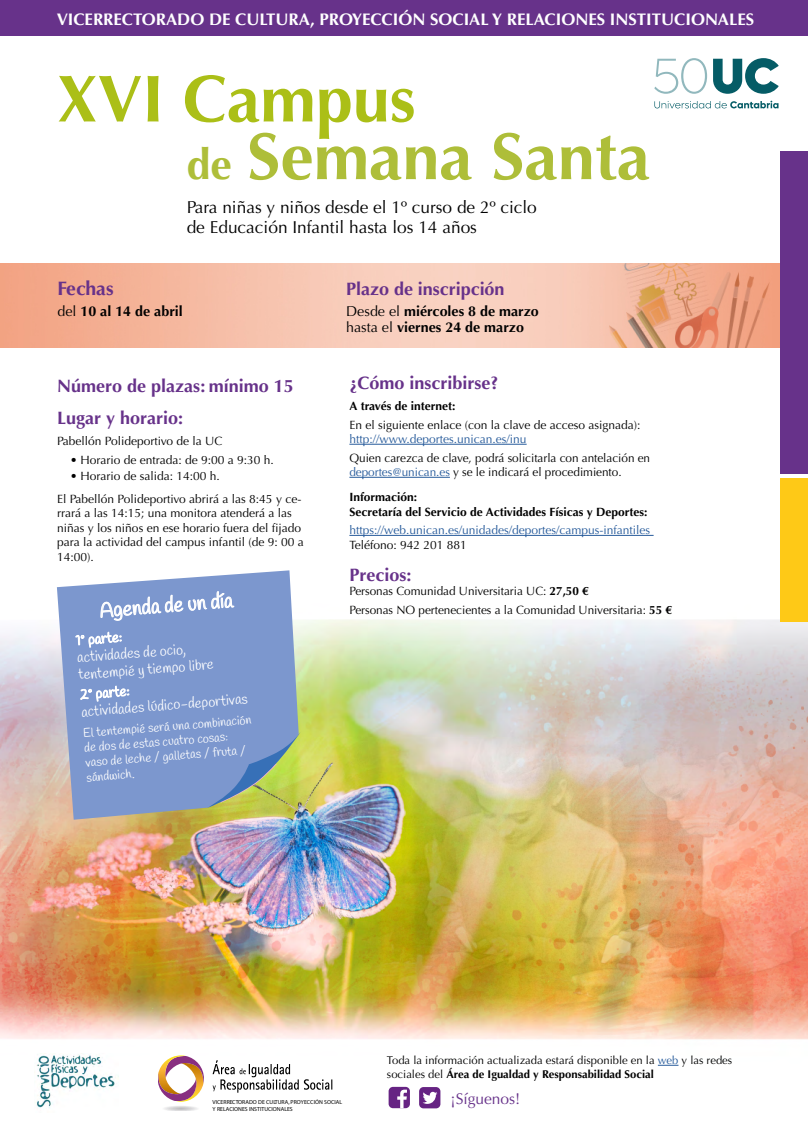
<style>
.page{position:relative;width:808px;height:1127px;background:#fff}
.page>*{position:absolute;margin:0;border:0;box-sizing:border-box;transform-origin:0 0}
.t1{font:700 66.53px/57.7px "Optima";color:#aebe39}
.t2{font:20.4px "Handlee";color:#fff}
.t3{font:700 19.5px "Optima";color:#67328a}
.t4{font:700 18px/32.2px "Optima";color:#67328a}
.t5{font:17.33px/20.8px "Optima";color:#000}
.t6{font:700 16.8px "Optima";color:#fff}
.t7{font:15.52px "Optima";color:#67328a}
.t8{font:14.33px/17px "Handlee";color:#fff}
.t9{font:700 14.25px/16.5px "Optima";color:#000}
.t10{font:12.38px/14.7px "Handlee";color:#fff}
.t11{font:12px/14.4px "Optima";color:#000}
.t12{font:12px "Optima";color:#275b9b}
.t13{font:700 12px/14.4px "Optima";color:#000}
.t14{font:11.25px/13.5px "Optima";color:#000}
.t15{font:5.85px/7px "Myriad Pro";color:#000}
.s1{color:#abbf17}
.s2{font-size:42.9px}
.s3{font-weight:400}
.s4{color:#275b9b}
.s5{font-weight:700}
</style>
<div class="page">
<img style="left:0;top:35px;width:808px;height:1074px">
<img style="left:0;top:264px;width:780px;height:84px">
<div style="left:0;top:0;width:808px;height:35px;background:#67328a"></div>
<div style="left:781px;top:151px;width:27px;height:323px;background:#67328a"></div>
<div style="left:781px;top:478px;width:27px;height:143px;background:#fec917"></div>
<hr style="left:349px;top:444px;width:178px;height:1px;background:#275b9b">
<hr style="left:349px;top:477px;width:101px;height:1px;background:#275b9b">
<hr style="left:349px;top:535px;width:305px;height:1px;background:#275b9b">
<svg style="left:658px;top:1065px;width:20px;height:1px"></svg>
<svg style="left:57px;top:570px;width:242px;height:250px;background:#8ca1ca"></svg>
<div style="left:389px;top:1087px;width:21px;height:21px;background:#662383;border-radius:4px"></div>
<svg style="left:397px;top:1089px;width:10px;height:19px"></svg>
<div style="left:419px;top:1087px;width:21px;height:21px;background:#662383;border-radius:4px"></div>
<svg style="left:423px;top:1092px;width:14px;height:12px"></svg>
<svg style="left:654px;top:58px;width:53px;height:36px"></svg>
<svg style="left:713px;top:58px;width:66px;height:36px"></svg>
<svg style="left:654px;top:101px;width:124px;height:7px"></svg>
<svg style="left:207px;top:731px;width:94px;height:77px;background:#8da79a"></svg>
<svg style="left:75px;top:589px;width:160px;height:67px;background:#87a0d2"></svg>
<svg style="left:80px;top:667px;width:49px;height:42px;background:#8aa2d3"></svg>
<img style="left:35px;top:1053px;width:84px;height:56px">
<svg style="left:157px;top:1055px;width:47px;height:56px"></svg>
<svg style="left:213px;top:1060px;width:119px;height:32px"></svg>
<h3 class="t6" style="left:57px;top:9px;width:699px">VICERRECTORADO DE CULTURA, PROYECCIÓN SOCIAL Y RELACIONES INSTITUCIONALES</h3>
<h1 class="t1" style="left:187px;top:71px;width:465px;text-indent:-130px"><span class="s1">XVI Campus<br></span><span class="s2">de</span> Semana Santa</h1>
<h3 class="t5" style="left:187px;top:197px;width:352px">Para niñas y niños desde el 1º curso de 2º ciclo de Educación Infantil hasta los 14 años</h3>
<h3 class="t3" style="left:57px;top:277px;width:58px">Fechas</h3>
<h3 class="t4" style="left:346px;top:273px;width:160px">Plazo de inscripción</h3>
<p class="t9" style="left:57px;top:303px;width:127px"><span class="s3">del</span> 10 al 14 de abril</p>
<p class="t9" style="left:346px;top:303px;width:194px"><span class="s3">Desde el</span> miércoles 8 de marzo <span class="s3">hasta el</span> viernes 24 de marzo</p>
<h3 class="t4" style="left:57px;top:370px;width:238px">Número de plazas: mínimo 15<br>Lugar y horario:</h3>
<p class="t11" style="left:57px;top:434px;width:167px">Pabellón Polideportivo de la UC</p>
<p class="t11" style="left:70px;top:452px;width:205px">• Horario de entrada: de 9:00 a 9:30 h.</p>
<p class="t11" style="left:57px;top:465px;width:246px;line-height:22.9px;text-indent:13px">• Horario de salida: 14:00 h.<br>El Pabellón Polideportivo abrirá a las 8:45 y ce-</p>
<p class="t11" style="left:57px;top:506px;width:248px">rrará a las 14:15; una monitora atenderá a las niñas y los niños en ese horario fuera del fijado para la actividad del campus infantil (de 9: 00 a 14:00).</p>
<h2 class="t2" style="left:99px;top:598px;width:135px;rotate:-4deg">Agenda de un día</h2>
<p class="t8" style="left:77px;top:650px;width:137px;rotate:-4deg">actividades de ocio, tentempié y tiempo libre</p>
<p class="t8" style="left:81px;top:703px;width:168px;rotate:-4deg">actividades lúdico-deportivas</p>
<p class="t10" style="left:82px;top:727px;width:171px;rotate:-5deg">El tentempié será una combinación de dos de estas cuatro cosas: vaso de leche / galletas / fruta / sándwich.</p>
<h3 class="t4" style="left:349px;top:367px;width:151px">¿Cómo inscribirse?</h3>
<p class="t13" style="left:349px;top:399px;width:108px">A través de internet:</p>
<p class="t11" style="left:349px;top:417px;width:292px">En el siguiente enlace (con la clave de acceso asignada):</p>
<p class="t12" style="left:349px;top:432px;width:179px">http://www.deportes.unican.es/inu</p>
<p class="t11" style="left:349px;top:450px;width:302px">Quien carezca de clave, podrá solicitarla con antelación en <span class="s4">deportes@unican.es</span> y se le indicará el procedimiento.</p>
<p class="t13" style="left:349px;top:490px;width:300px">Información:<br>Secretaría del Servicio de Actividades Físicas y Deportes:</p>
<p class="t12" style="left:349px;top:523px;width:302px">https://web.unican.es/unidades/deportes/campus-infantiles</p>
<p class="t11" style="left:349px;top:537px;width:119px">Teléfono: 942 201 881</p>
<h3 class="t4" style="left:349px;top:559px;width:64px">Precios:</h3>
<p class="t11" style="left:349px;top:582px;width:324px;line-height:18.7px">Personas Comunidad Universitaria UC: <span class="s5">27,50 €<br></span>Personas NO pertenecientes a la Comunidad Universitaria: <span class="s5">55 €</span></p>
<p class="t15" style="left:213px;top:1098px;width:131px">VICERRECTORADO DE CULTURA, PROYECCIÓN SOCIAL<br>Y RELACIONES INSTITUCIONALES</p>
<p class="t14" style="left:387px;top:1054px;width:347px">Toda la información actualizada estará disponible en la <span class="s4">web</span> y las redes sociales del <span class="s5">Área de Igualdad y Responsabilidad Social</span></p>
<p class="t7" style="left:450px;top:1089px;width:71px">¡Síguenos!</p>
</div>
